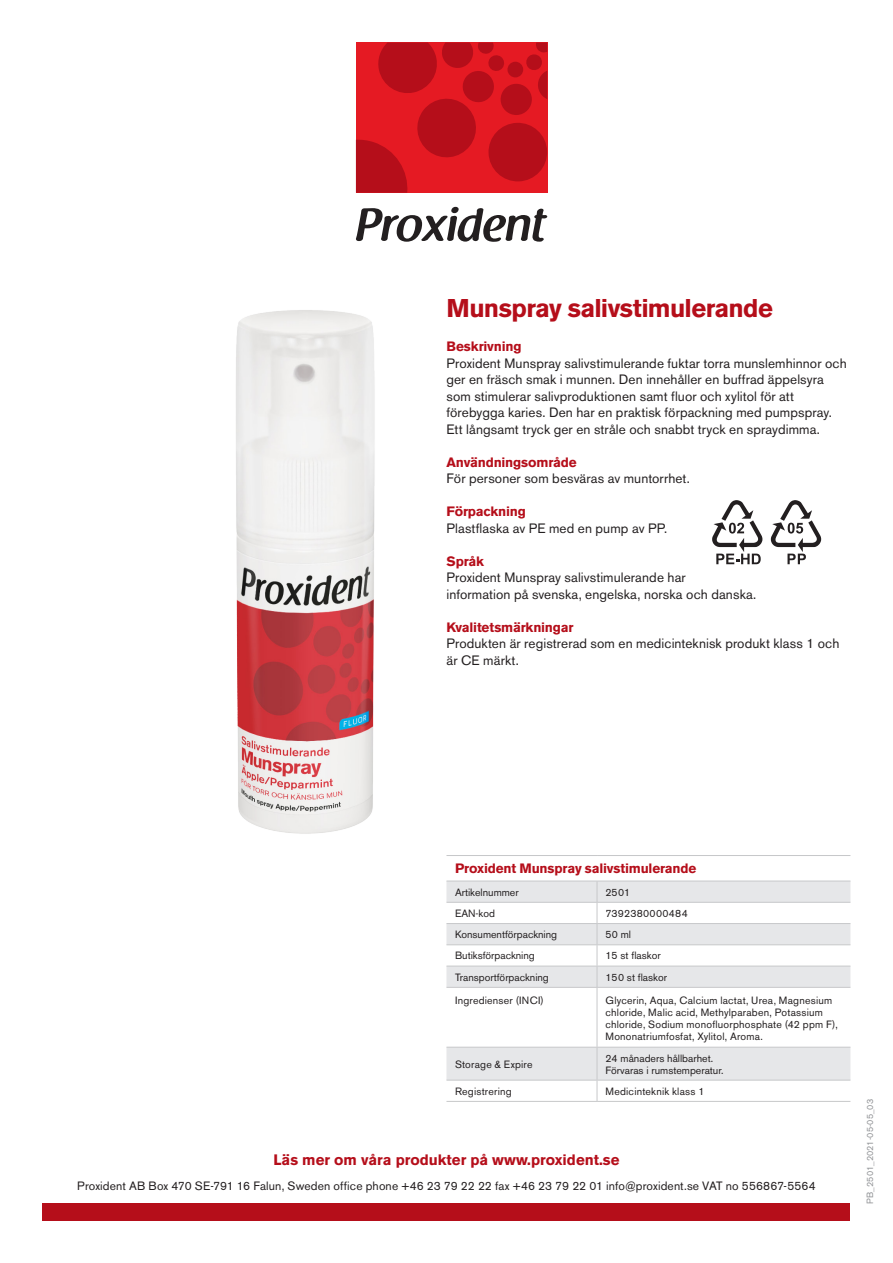
<style>
.page{position:relative;width:893px;height:1263px;background:#fff}
.page>*{position:absolute;margin:0;border:0;box-sizing:border-box;transform-origin:0 0}
.t1{font:700 25.5px "Akzidenz Grotesk BE";letter-spacing:-.025em;color:#b50e1a}
.t2{font:700 15px "Akzidenz Grotesk BE";color:#b50e1a}
.t3{font:13.5px/16.5px "Akzidenz Grotesk BE";letter-spacing:.01em;color:#231f20}
.t4{font:700 13.5px "Akzidenz Grotesk BE";letter-spacing:-.015em;color:#b50e1a}
.t5{font:12px "Akzidenz Grotesk BE";letter-spacing:.01em;color:#231f20}
.t6{font:10.5px "Akzidenz Grotesk BE";letter-spacing:.02em;color:#231f20}
.t7{font:10.5px "Akzidenz Grotesk BE";color:#231f20}
.t8{font:9px "Akzidenz Grotesk BE";color:#939598}
</style>
<div class="page">
<svg style="left:446px;top:882px;width:404px;height:198px"></svg>
<svg style="left:597px;top:882px;width:1px;height:105px"></svg>
<hr style="left:597px;top:988px;width:1px;height:59px;background:#c7c8ca">
<hr style="left:597px;top:1047px;width:1px;height:33px;background:#c7c8ca">
<svg style="left:597px;top:1081px;width:1px;height:20px"></svg>
<hr style="left:446px;top:881px;width:151px;height:1px;background:#c7c8ca">
<hr style="left:597px;top:881px;width:253px;height:1px;background:#c7c8ca">
<hr style="left:446px;top:902px;width:151px;height:1px;background:#c7c8ca">
<hr style="left:597px;top:902px;width:253px;height:1px;background:#c7c8ca">
<hr style="left:446px;top:923px;width:151px;height:1px;background:#c7c8ca">
<hr style="left:597px;top:923px;width:253px;height:1px;background:#c7c8ca">
<hr style="left:446px;top:944px;width:151px;height:1px;background:#c7c8ca">
<hr style="left:597px;top:944px;width:253px;height:1px;background:#c7c8ca">
<hr style="left:446px;top:966px;width:151px;height:1px;background:#c7c8ca">
<hr style="left:597px;top:966px;width:253px;height:1px;background:#c7c8ca">
<hr style="left:446px;top:987px;width:151px;height:1px;background:#c7c8ca">
<hr style="left:597px;top:987px;width:253px;height:1px;background:#c7c8ca">
<hr style="left:446px;top:1047px;width:151px;height:1px;background:#c7c8ca">
<hr style="left:597px;top:1047px;width:253px;height:1px;background:#c7c8ca">
<hr style="left:446px;top:1080px;width:151px;height:1px;background:#c7c8ca">
<hr style="left:597px;top:1080px;width:253px;height:1px;background:#c7c8ca">
<hr style="left:446px;top:1101px;width:151px;height:1px;background:#c7c8ca">
<hr style="left:597px;top:1101px;width:253px;height:1px;background:#c7c8ca">
<hr style="left:446px;top:855px;width:151px;height:1px;background:#c7c8ca">
<hr style="left:597px;top:855px;width:253px;height:1px;background:#c7c8ca">
<svg style="left:356px;top:207px;width:191px;height:35px"></svg>
<svg style="left:356px;top:43px;width:192px;height:150px;background:#ce141e"></svg>
<svg style="left:712px;top:500px;width:50px;height:64px"></svg>
<svg style="left:771px;top:500px;width:50px;height:64px"></svg>
<div style="left:43px;top:1203px;width:807px;height:17px;background:#b50e1a"></div>
<img style="left:236px;top:310px;width:139px;height:524px">
<p class="t1" style="left:446px;top:293px;width:328px">Munspray salivstimulerande</p>
<p class="t4" style="left:446px;top:339px;width:77px">Beskrivning</p>
<p class="t3" style="left:446px;top:355px;width:402px">Proxident Munspray salivstimulerande fuktar torra munslemhinnor och ger en fräsch smak i munnen. Den innehåller en buffrad äppelsyra som stimulerar salivproduktionen samt fluor och xylitol för att</p>
<p class="t3" style="left:446px;top:404px;width:387px">förebygga karies. Den har en praktisk förpackning med pumpspray.<br>Ett långsamt tryck ger en stråle och snabbt tryck en spraydimma.</p>
<p class="t4" style="left:446px;top:454px;width:132px">Användningsområde</p>
<p class="t3" style="left:446px;top:470px;width:245px">För personer som besväras av muntorrhet.</p>
<p class="t4" style="left:446px;top:504px;width:81px">Förpackning</p>
<p class="t3" style="left:446px;top:520px;width:222px">Plastflaska av PE med en pump av PP.</p>
<p class="t4" style="left:446px;top:553px;width:39px">Språk</p>
<p class="t3" style="left:446px;top:569px;width:241px">Proxident Munspray salivstimulerande har</p>
<p class="t3" style="left:446px;top:586px;width:311px">information på svenska, engelska, norska och danska.</p>
<p class="t4" style="left:446px;top:619px;width:128px">Kvalitetsmärkningar</p>
<p class="t3" style="left:446px;top:635px;width:394px">Produkten är registrerad som en medicinteknisk produkt klass 1 och är CE märkt.</p>
<p class="t4" style="left:455px;top:861px;width:243px">Proxident Munspray salivstimulerande</p>
<p class="t7" style="left:455px;top:886px;width:65px">Artikelnummer</p>
<p class="t6" style="left:605px;top:886px;width:26px">2501</p>
<p class="t6" style="left:455px;top:907px;width:42px">EAN-kod</p>
<p class="t6" style="left:605px;top:907px;width:84px">7392380000484</p>
<p class="t7" style="left:455px;top:928px;width:104px">Konsumentförpackning</p>
<p class="t6" style="left:605px;top:928px;width:27px">50 ml</p>
<p class="t7" style="left:455px;top:949px;width:81px">Butiksförpackning</p>
<p class="t7" style="left:605px;top:949px;width:57px">15 st flaskor</p>
<p class="t7" style="left:455px;top:971px;width:95px">Transportförpackning</p>
<p class="t7" style="left:605px;top:971px;width:63px">150 st flaskor</p>
<p class="t6" style="left:455px;top:994px;width:90px">Ingredienser (INCI)</p>
<p class="t6" style="left:605px;top:994px;width:228px">Glycerin, Aqua, Calcium lactat, Urea, Magnesium</p>
<p class="t6" style="left:605px;top:1006px;width:219px">chloride, Malic acid, Methylparaben, Potassium</p>
<p class="t6" style="left:605px;top:1018px;width:234px">chloride, Sodium monofluorphosphate (42 ppm F),</p>
<p class="t6" style="left:605px;top:1030px;width:159px">Mononatriumfosfat, Xylitol, Aroma.</p>
<p class="t6" style="left:455px;top:1058px;width:79px">Storage &amp; Expire</p>
<p class="t7" style="left:605px;top:1052px;width:109px">24 månaders hållbarhet.</p>
<p class="t7" style="left:605px;top:1064px;width:120px">Förvaras i rumstemperatur.</p>
<p class="t6" style="left:455px;top:1085px;width:58px">Registrering</p>
<p class="t6" style="left:605px;top:1085px;width:101px">Medicinteknik klass 1</p>
<p class="t2" style="left:273px;top:1151px;width:347px">Läs mer om våra produkter på www.proxident.se</p>
<p class="t5" style="left:77px;top:1179px;width:740px">Proxident AB Box 470 SE-791 16 Falun, Sweden office phone +46 23 79 22 22 fax +46 23 79 22 01 info@proxident.se VAT no 556867-5564</p>
<p class="t8" style="left:865px;top:1203px;width:106px;rotate:-90deg">PB_2501_2021-05-05_03</p>
</div>
